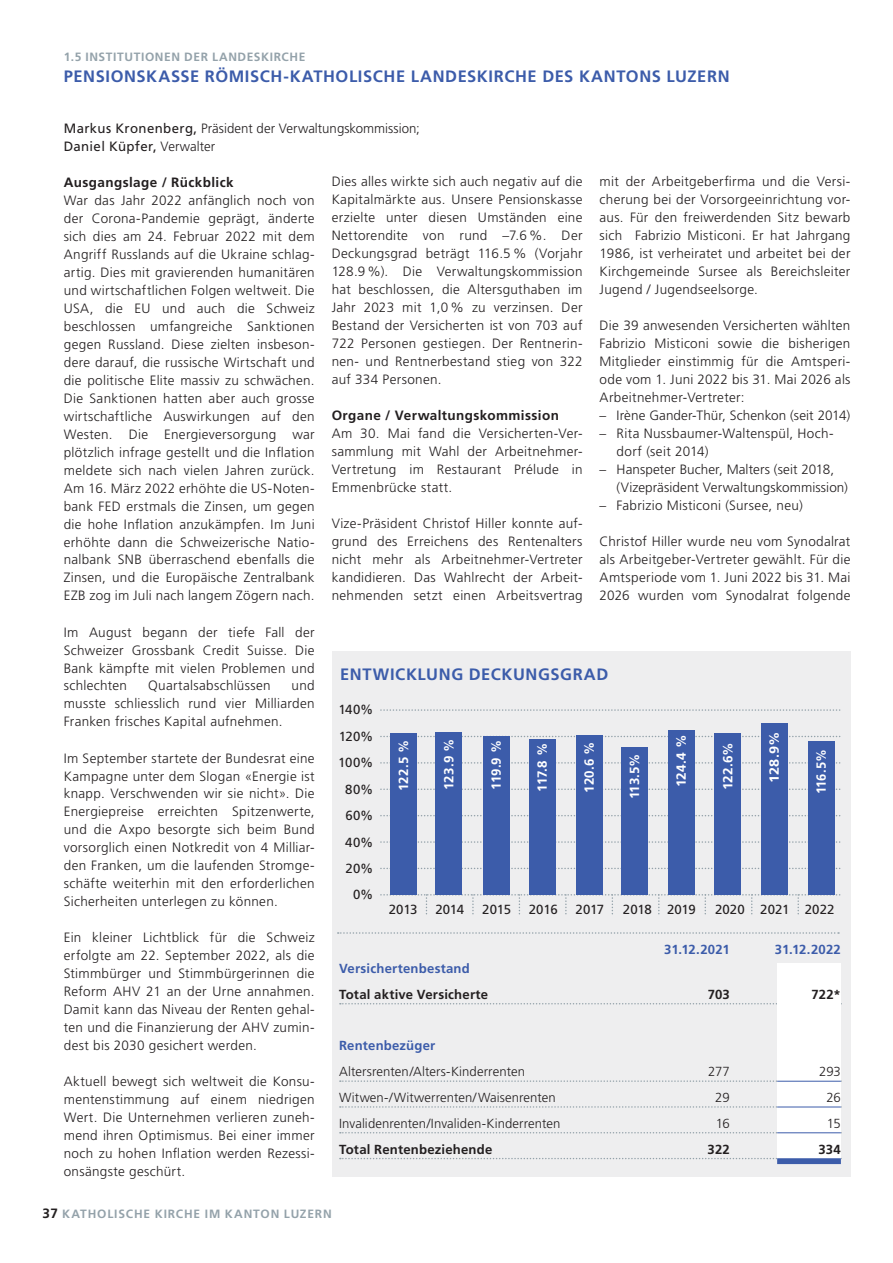
<style>
.page{position:relative;width:893px;height:1263px;background:#fff}
.page>*{position:absolute;margin:0;border:0;box-sizing:border-box;transform-origin:0 0}
.t1{font:700 16.5px "Frutiger LT Std";letter-spacing:.035em;color:#3c5caa}
.t2{font:300 13.5px/18px "Frutiger LT Std";letter-spacing:.02em;color:#231f20;text-align:justify}
.t3{font:300 13.5px/18px "Frutiger LT Std";color:#231f20}
.t4{font:700 13.5px "Frutiger LT Std";letter-spacing:.03em;color:#231f20}
.t5{font:300 13.2px/25.8px "Frutiger LT Std";letter-spacing:.005em;color:#231f20;text-align:center}
.t6{font:13.2px/26.4px "Frutiger LT Std";letter-spacing:.01em;color:#231f20;text-align:right}
.t7{font:700 13.2px "Frutiger LT Std";letter-spacing:.015em;color:#231f20}
.t8{font:700 13.2px "Frutiger LT Std";letter-spacing:-.02em;color:#fff}
.t9{font:700 13.2px "Frutiger LT Std";letter-spacing:.015em;color:#3c5caa}
.t10{font:700 13.2px "Frutiger LT Std";letter-spacing:-.02em;color:#fff;scale:1.1 1}
.t11{font:700 12px "Frutiger LT Std";letter-spacing:.055em;color:#94a2aa}
.s1{font-weight:400}
.s2{font-size:13.5px;color:#231f20}
</style>
<div class="page">
<div style="left:332px;top:651px;width:518px;height:526px;background:#eeeeef"></div>
<svg style="left:340px;top:1003px;width:437px;height:1px"></svg>
<svg style="left:340px;top:1080px;width:437px;height:2px"></svg>
<svg style="left:340px;top:1106px;width:437px;height:2px"></svg>
<svg style="left:340px;top:1132px;width:437px;height:1px"></svg>
<svg style="left:340px;top:1158px;width:437px;height:1px"></svg>
<div style="left:777px;top:963px;width:64px;height:198px;background:#fff"></div>
<hr style="left:777px;top:1081px;width:64px;height:1px;background:#3c5caa">
<hr style="left:777px;top:1107px;width:64px;height:1px;background:#3c5caa">
<hr style="left:777px;top:1132px;width:64px;height:1px;background:#3c5caa">
<div style="left:777px;top:1158px;width:64px;height:6px;background:#3c5caa"></div>
<svg style="left:381px;top:709px;width:460px;height:2px"></svg>
<svg style="left:381px;top:736px;width:460px;height:1px"></svg>
<svg style="left:381px;top:762px;width:460px;height:2px"></svg>
<svg style="left:381px;top:788px;width:460px;height:2px"></svg>
<svg style="left:381px;top:815px;width:460px;height:1px"></svg>
<svg style="left:381px;top:841px;width:460px;height:2px"></svg>
<svg style="left:381px;top:868px;width:460px;height:1px"></svg>
<svg style="left:381px;top:894px;width:460px;height:21px"></svg>
<div style="left:390px;top:733px;width:27px;height:162px;background:#3c5caa"></div>
<div style="left:668px;top:730px;width:27px;height:165px;background:#3c5caa"></div>
<div style="left:715px;top:734px;width:26px;height:161px;background:#3c5caa"></div>
<div style="left:761px;top:723px;width:26px;height:172px;background:#3c5caa"></div>
<div style="left:808px;top:741px;width:27px;height:154px;background:#3c5caa"></div>
<div style="left:436px;top:732px;width:26px;height:163px;background:#3c5caa"></div>
<div style="left:483px;top:737px;width:26px;height:158px;background:#3c5caa"></div>
<div style="left:529px;top:739px;width:27px;height:156px;background:#3c5caa"></div>
<div style="left:576px;top:735px;width:26px;height:160px;background:#3c5caa"></div>
<div style="left:621px;top:747px;width:26px;height:148px;background:#3c5caa"></div>
<svg style="left:338px;top:932px;width:501px;height:2px"></svg>
<p class="t11" style="left:64px;top:49px;width:243px">1.5 INSTITUTIONEN DER LANDESKIRCHE</p>
<p class="t1" style="left:64px;top:66px;width:667px">PENSIONSKASSE RÖMISCH-KATHOLISCHE LANDESKIRCHE DES KANTONS LUZERN</p>
<p class="t3" style="left:64px;top:119px;width:358px"><span class="s1">Markus Kronenberg,</span> Präsident der Verwaltungskommission;<br><span class="s1">Daniel Küpfer,</span> Verwalter</p>
<p class="t4" style="left:64px;top:174px;width:171px">Ausgangslage / Rückblick</p>
<p class="t2" style="left:64px;top:191px;width:252px">War das Jahr 2022 anfänglich noch von der Corona-Pandemie geprägt, änderte sich dies am 24. Februar 2022 mit dem Angriff Russlands auf die Ukraine schlag&shy;artig. Dies mit gravierenden humanitären und wirtschaftlichen Folgen weltweit. Die USA, die EU und auch die Schweiz beschlossen umfangreiche Sanktionen gegen Russland. Diese zielten insbeson&shy;dere darauf, die russische Wirtschaft und die politische Elite massiv zu schwächen.<br>Die Sanktionen hatten aber auch grosse wirtschaftliche Auswirkungen auf den Westen. Die Energieversorgung war plötzlich infrage gestellt und die Inflation meldete sich nach vielen Jahren zurück.<br>Am 16. März 2022 erhöhte die US-Noten&shy;bank FED erstmals die Zinsen, um gegen die hohe Inflation anzukämpfen. Im Juni erhöhte dann die Schweizerische Natio&shy;nalbank SNB überraschend ebenfalls die Zinsen, und die Europäische Zentralbank EZB zog im Juli nach langem Zögern nach.</p>
<p class="t2" style="left:64px;top:623px;width:252px">Im August begann der tiefe Fall der Schweizer Grossbank Credit Suisse. Die Bank kämpfte mit vielen Problemen und schlechten</p>
<p class="t2" style="left:64px;top:677px;width:252px;text-indent:228px">und musste schliesslich rund vier Milliarden Franken frisches Kapital aufnehmen.</p>
<p class="t2" style="left:64px;top:749px;width:252px">Im September startete der Bundesrat eine Kampagne unter dem Slogan «Energie ist knapp. Verschwenden wir sie nicht». Die Energiepreise erreichten Spitzenwerte, und die Axpo besorgte sich beim Bund vorsorglich einen Notkredit von 4 Milliar&shy;den Franken, um die laufenden Stromge&shy;schäfte weiterhin mit den erforderlichen Sicherheiten unterlegen zu können.</p>
<p class="t2" style="left:64px;top:929px;width:252px">Ein kleiner Lichtblick für die Schweiz erfolgte am 22. September 2022, als die Stimmbürger und Stimmbürgerinnen die Reform AHV 21 an der Urne annahmen.<br>Damit kann das Niveau der Renten gehal&shy;ten und die Finanzierung der AHV zumin&shy;dest bis 2030 gesichert werden.</p>
<p class="t2" style="left:64px;top:1073px;width:252px">Aktuell bewegt sich weltweit die Konsu&shy;mentenstimmung auf einem niedrigen Wert. Die Unternehmen verlieren zuneh&shy;mend ihren Optimismus. Bei einer immer noch zu hohen Inflation werden Rezessi&shy;onsängste geschürt.</p>
<p class="t2" style="left:148px;top:677px;width:124px">Quartalsabschlüssen</p>
<p class="t2" style="left:332px;top:173px;width:252px">Dies alles wirkte sich auch negativ auf die Kapitalmärkte aus. Unsere Pensionskasse erzielte unter diesen Umständen eine Nettorendite von rund –7.6%. Der Deckungsgrad beträgt 116.5% (Vorjahr 128.9%). Die Verwaltungskommission hat beschlossen, die Altersguthaben im Jahr 2023 mit 1,0% zu verzinsen. Der Bestand der Versicherten ist von 703 auf 722 Personen gestiegen. Der Rentnerin&shy;nen- und Rentnerbestand stieg von 322 auf 334 Personen.</p>
<p class="t4" style="left:332px;top:408px;width:229px">Organe / Verwaltungskommission</p>
<p class="t2" style="left:332px;top:425px;width:252px">Am 30. Mai fand die Versicherten-Ver&shy;sammlung mit Wahl der Arbeitnehmer-Vertretung im Restaurant Prélude in Emmenbrücke statt.</p>
<p class="t2" style="left:332px;top:515px;width:252px">Vize-Präsident Christof Hiller konnte auf&shy;grund des Erreichens des Rentenalters nicht mehr als Arbeitnehmer-Vertreter kandidieren. Das Wahlrecht der Arbeit&shy;nehmenden setzt einen Arbeitsvertrag</p>
<p class="t2" style="left:600px;top:173px;width:252px">mit der Arbeitgeberfirma und die Versi&shy;cherung bei der Vorsorgeeinrichtung vor&shy;aus. Für den freiwerdenden Sitz bewarb sich Fabrizio Misticoni. Er hat Jahrgang 1986, ist verheiratet und arbeitet bei der Kirchgemeinde Sursee als Bereichsleiter Jugend / Jugendseelsorge.</p>
<p class="t2" style="left:600px;top:317px;width:252px">Die 39 anwesenden Versicherten wählten Fabrizio Misticoni sowie die bisherigen Mitglieder einstimmig für die Amtsperi&shy;ode vom 1. Juni 2022 bis 31. Mai 2026 als Arbeitnehmer-Vertreter:</p>
<p class="t2" style="left:600px;top:407px;width:252px">– Irène Gander-Thür, Schenkon (seit 2014)</p>
<p class="t2" style="left:617px;top:425px;width:219px;text-indent:-17px">– Rita Nussbaumer-Waltenspül, Hoch&shy;dorf (seit 2014)</p>
<p class="t2" style="left:617px;top:461px;width:233px;text-indent:-17px">– Hanspeter Bucher, Malters (seit 2018, (Vizepräsident Verwaltungskommission)</p>
<p class="t2" style="left:600px;top:497px;width:205px">– Fabrizio Misticoni (Sursee, neu)</p>
<p class="t2" style="left:600px;top:533px;width:252px">Christof Hiller wurde neu vom Synodalrat als Arbeitgeber-Vertreter gewählt. Für die Amtsperiode vom 1. Juni 2022 bis 31. Mai 2026 wurden vom Synodalrat folgende</p>
<p class="t1" style="left:340px;top:664px;width:270px">ENTWICKLUNG DECKUNGSGRAD</p>
<p class="t6" style="left:338px;top:697px;width:37px">140%<br>120%<br>100%<br>80%<br>60%<br>40%<br>20%<br>0%</p>
<p class="t6" style="left:389px;top:896px;width:30px">2013</p>
<p class="t6" style="left:435px;top:896px;width:30px">2014</p>
<p class="t6" style="left:482px;top:896px;width:30px">2015</p>
<p class="t6" style="left:529px;top:896px;width:30px">2016</p>
<p class="t6" style="left:576px;top:896px;width:30px">2017</p>
<p class="t6" style="left:623px;top:896px;width:30px">2018</p>
<p class="t6" style="left:715px;top:896px;width:121px">2020 2021 2022</p>
<p class="t8" style="left:396px;top:791px;width:52px;rotate:-90deg">122.5 %</p>
<p class="t8" style="left:673px;top:787px;width:54px;rotate:-90deg">124.4 %</p>
<p class="t8" style="left:720px;top:790px;width:49px;rotate:-90deg">122.6%</p>
<p class="t10" style="left:766px;top:783px;width:48px;rotate:-90deg">128.9%</p>
<p class="t8" style="left:441px;top:790px;width:52px;rotate:-90deg">123.9 %</p>
<p class="t8" style="left:488px;top:789px;width:51px;rotate:-90deg">119.9 %</p>
<p class="t8" style="left:535px;top:792px;width:50px;rotate:-90deg">117.8 %</p>
<p class="t8" style="left:581px;top:792px;width:52px;rotate:-90deg">120.6 %</p>
<p class="t8" style="left:627px;top:799px;width:47px;rotate:-90deg">113.5%</p>
<p class="t8" style="left:814px;top:794px;width:46px;rotate:-90deg">116.5%</p>
<p class="t6" style="left:667px;top:896px;width:30px">2019</p>
<p class="t9" style="left:339px;top:961px;width:132px">Versichertenbestand</p>
<p class="t7" style="left:339px;top:986px;width:151px">Total aktive Versicherte</p>
<p class="t9" style="left:339px;top:1038px;width:98px">Rentenbezüger</p>
<p class="t5" style="left:339px;top:1059px;width:223px;text-align:left">Altersrenten/Alters-Kinderrenten<br>Witwen-/Witwerrenten/Waisenrenten<br>Invalidenrenten/Invaliden-Kinderrenten</p>
<p class="t7" style="left:339px;top:1141px;width:155px">Total Rentenbeziehende</p>
<p class="t9" style="left:664px;top:942px;width:67px">31.12.2021</p>
<p class="t9" style="left:775px;top:942px;width:68px">31.12.2022</p>
<p class="t7" style="left:811px;top:986px;width:31px">722*</p>
<p class="t7" style="left:708px;top:986px;width:24px">703</p>
<p class="t5" style="left:708px;top:1059px;width:23px">277<br>29<br>16</p>
<p class="t7" style="left:708px;top:1141px;width:24px">322</p>
<p class="t5" style="left:819px;top:1059px;width:23px">293<br>26<br>15</p>
<p class="t7" style="left:818px;top:1141px;width:24px">334</p>
<p class="t11" style="left:43px;top:1206px;width:291px"><span class="s2">37</span> KATHOLISCHE KIRCHE IM KANTON LUZERN</p>
</div>
